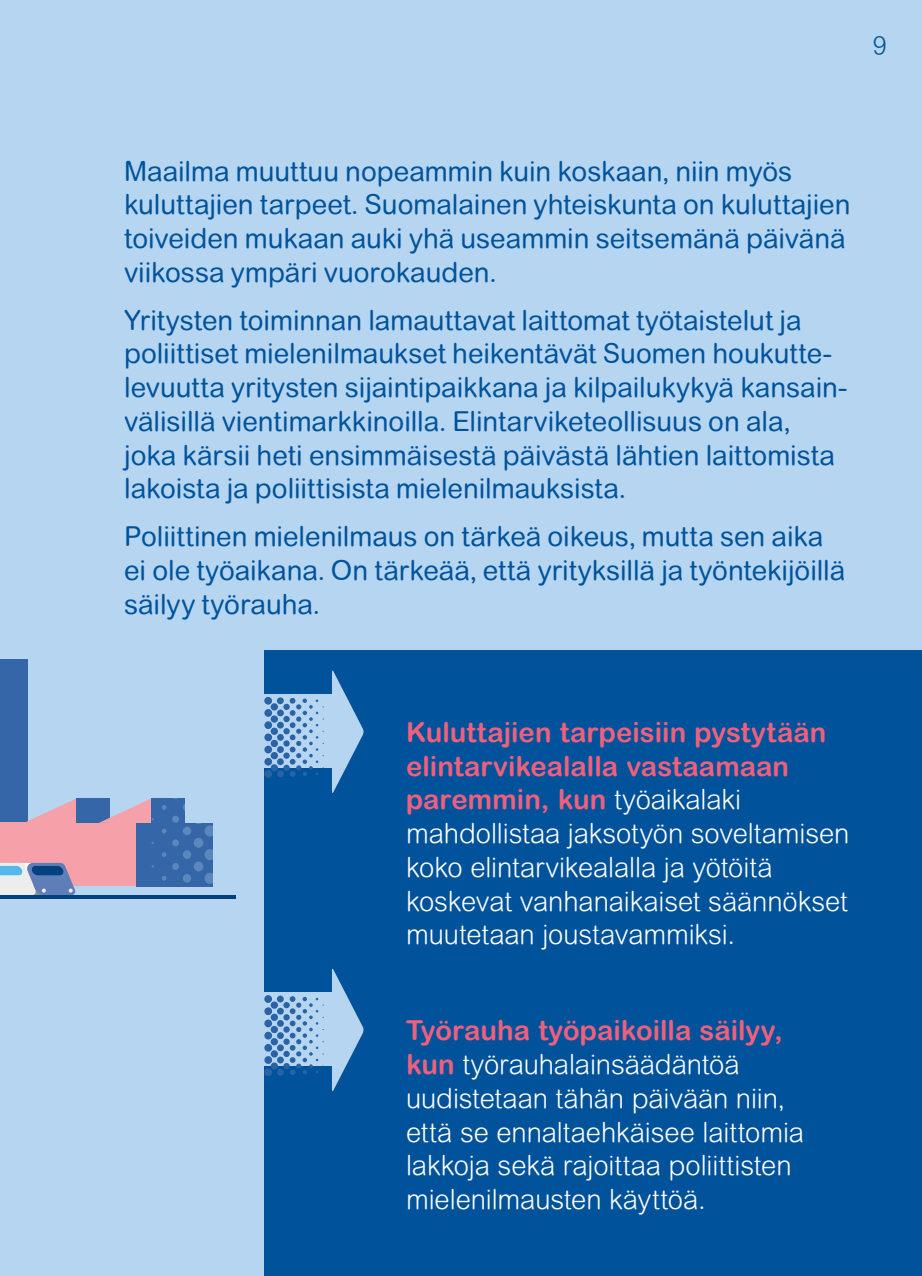
<style>
.page{position:relative;width:922px;height:1276px;background:#fff}
.page>*{position:absolute;margin:0;border:0;box-sizing:border-box;transform-origin:0 0}
.t1{font:27.5px/33.8px "Arial Rounded MT Pro";color:#00539b}
.t2{font:300 27.5px/33.8px "Arial Rounded MT Pro";letter-spacing:-.005em;color:#fff}
.t3{font:300 25px "Arial Rounded MT Pro";color:#00539b}
.s1{font-weight:700;color:#f0607c}
</style>
<div class="page">
<div style="left:0;top:0;width:921px;height:1276px;background:#b5d5f0"></div>
<div style="left:0;top:660px;width:27px;height:226px;background:#3567a8"></div>
<svg style="left:24px;top:798px;width:52px;height:25px"></svg>
<div style="left:0;top:823px;width:136px;height:63px;background:#f6a1a9"></div>
<div style="left:136px;top:823px;width:77px;height:63px;background:#3567a8"></div>
<div style="left:76px;top:798px;width:34px;height:25px;background:#3567a8"></div>
<div style="left:151px;top:798px;width:34px;height:25px;background:#3567a8"></div>
<svg style="left:0;top:863px;width:76px;height:32px;background:#8fa4c6"></svg>
<hr style="left:0;top:895px;width:236px;height:3px;background:#004280">
<svg style="left:204px;top:849px;width:11px;height:11px"></svg>
<svg style="left:204px;top:825px;width:11px;height:11px"></svg>
<svg style="left:204px;top:872px;width:11px;height:12px"></svg>
<div style="left:194px;top:838px;width:9px;height:10px;background:#5b87bd;border-radius:50%"></div>
<div style="left:194px;top:861px;width:9px;height:10px;background:#5b87bd;border-radius:50%"></div>
<div style="left:194px;top:814px;width:9px;height:10px;background:#b5d5f0;border-radius:50%"></div>
<div style="left:183px;top:826px;width:8px;height:9px;background:#5b87bd;border-radius:50%"></div>
<div style="left:183px;top:850px;width:8px;height:9px;background:#5b87bd;border-radius:50%"></div>
<div style="left:183px;top:874px;width:8px;height:8px;background:#5b87bd;border-radius:50%"></div>
<div style="left:172px;top:792px;width:7px;height:7px;background:#b5d5f0;border-radius:50%"></div>
<div style="left:172px;top:839px;width:7px;height:7px;background:#5b87bd;border-radius:50%"></div>
<svg style="left:172px;top:815px;width:7px;height:7px"></svg>
<div style="left:172px;top:863px;width:7px;height:7px;background:#5b87bd;border-radius:50%"></div>
<svg style="left:162px;top:828px;width:4px;height:5px"></svg>
<svg style="left:162px;top:876px;width:4px;height:4px"></svg>
<svg style="left:162px;top:852px;width:4px;height:5px"></svg>
<svg style="left:162px;top:805px;width:4px;height:5px"></svg>
<svg style="left:99px;top:798px;width:55px;height:25px"></svg>
<div style="left:264px;top:651px;width:657px;height:625px;background:#00539b"></div>
<div style="left:202px;top:694px;width:135px;height:73px;background:#b5d5f0"></div>
<div style="left:264px;top:770px;width:8px;height:8px;background:#2962a5;border-radius:50%"></div>
<div style="left:264px;top:758px;width:8px;height:7px;background:#2962a5;border-radius:50%"></div>
<div style="left:264px;top:745px;width:8px;height:8px;background:#2962a5;border-radius:50%"></div>
<div style="left:264px;top:733px;width:8px;height:8px;background:#2962a5;border-radius:50%"></div>
<div style="left:264px;top:721px;width:8px;height:8px;background:#2962a5;border-radius:50%"></div>
<div style="left:264px;top:709px;width:8px;height:8px;background:#2962a5;border-radius:50%"></div>
<div style="left:264px;top:697px;width:8px;height:7px;background:#2962a5;border-radius:50%"></div>
<svg style="left:270px;top:670px;width:94px;height:123px"></svg>
<svg style="left:332px;top:968px;width:32px;height:124px"></svg>
<div style="left:202px;top:992px;width:135px;height:74px;background:#b5d5f0"></div>
<div style="left:264px;top:1068px;width:8px;height:8px;background:#2962a5;border-radius:50%"></div>
<div style="left:264px;top:1056px;width:8px;height:8px;background:#2962a5;border-radius:50%"></div>
<div style="left:264px;top:1044px;width:8px;height:7px;background:#2962a5;border-radius:50%"></div>
<div style="left:264px;top:1031px;width:8px;height:8px;background:#2962a5;border-radius:50%"></div>
<div style="left:264px;top:1019px;width:8px;height:8px;background:#2962a5;border-radius:50%"></div>
<div style="left:264px;top:1007px;width:8px;height:8px;background:#2962a5;border-radius:50%"></div>
<div style="left:264px;top:995px;width:8px;height:8px;background:#2962a5;border-radius:50%"></div>
<div style="left:270px;top:1001px;width:8px;height:7px;background:#2962a5;border-radius:50%"></div>
<div style="left:270px;top:1013px;width:8px;height:8px;background:#2962a5;border-radius:50%"></div>
<div style="left:270px;top:1026px;width:8px;height:7px;background:#2962a5;border-radius:50%"></div>
<div style="left:270px;top:1062px;width:8px;height:7px;background:#2962a5;border-radius:50%"></div>
<div style="left:270px;top:1038px;width:8px;height:7px;background:#2962a5;border-radius:50%"></div>
<div style="left:270px;top:1050px;width:8px;height:7px;background:#2962a5;border-radius:50%"></div>
<div style="left:277px;top:1044px;width:7px;height:7px;background:#2962a5;border-radius:50%"></div>
<div style="left:277px;top:1056px;width:7px;height:7px;background:#2962a5;border-radius:50%"></div>
<div style="left:277px;top:1032px;width:7px;height:7px;background:#2962a5;border-radius:50%"></div>
<div style="left:277px;top:1068px;width:7px;height:7px;background:#2962a5;border-radius:50%"></div>
<div style="left:277px;top:1020px;width:7px;height:7px;background:#2962a5;border-radius:50%"></div>
<div style="left:277px;top:1007px;width:7px;height:7px;background:#2962a5;border-radius:50%"></div>
<div style="left:277px;top:995px;width:7px;height:7px;background:#2962a5;border-radius:50%"></div>
<svg style="left:283px;top:996px;width:41px;height:79px"></svg>
<p class="t3" style="left:872px;top:31px;width:15px">9</p>
<p class="t1" style="left:124px;top:155px;width:727px">Maailma muuttuu nopeammin kuin koskaan, niin myös kuluttajien tarpeet. Suomalainen yhteiskunta on kuluttajien toiveiden mukaan auki yhä useammin seitsemänä päivänä viikossa ympäri vuorokauden.</p>
<p class="t1" style="left:124px;top:304px;width:724px">Yritysten toiminnan lamauttavat laittomat työtaistelut ja poliittiset mielenilmaukset heikentävät Suomen houkutte&shy;levuutta yritysten sijaintipaikkana ja kilpailukykyä kansain&shy;välisillä vientimarkkinoilla. Elintarviketeollisuus on ala, joka kärsii heti ensimmäisestä päivästä lähtien laittomista lakoista ja poliittisista mielenilmauksista.</p>
<p class="t1" style="left:124px;top:521px;width:722px">Poliittinen mielenilmaus on tärkeä oikeus, mutta sen aika ei ole työaikana. On tärkeää, että yrityksillä ja työntekijöillä säilyy työrauha.</p>
<p class="t2" style="left:406px;top:716px;width:445px"><span class="s1">Kuluttajien tarpeisiin pystytään elintarvikealalla vastaamaan paremmin, kun</span> työaikalaki mahdollistaa jaksotyön soveltamisen koko elintarvikealalla ja yötöitä koskevat vanhanaikaiset säännökset muutetaan joustavammiksi.</p>
<p class="t2" style="left:406px;top:1015px;width:399px"><span class="s1">Työrauha työpaikoilla säilyy, kun</span> työrauhalainsäädäntöä uudistetaan tähän päivään niin, että se ennaltaehkäisee laittomia lakkoja sekä rajoittaa poliittisten mielenilmausten käyttöä.</p>
</div>
